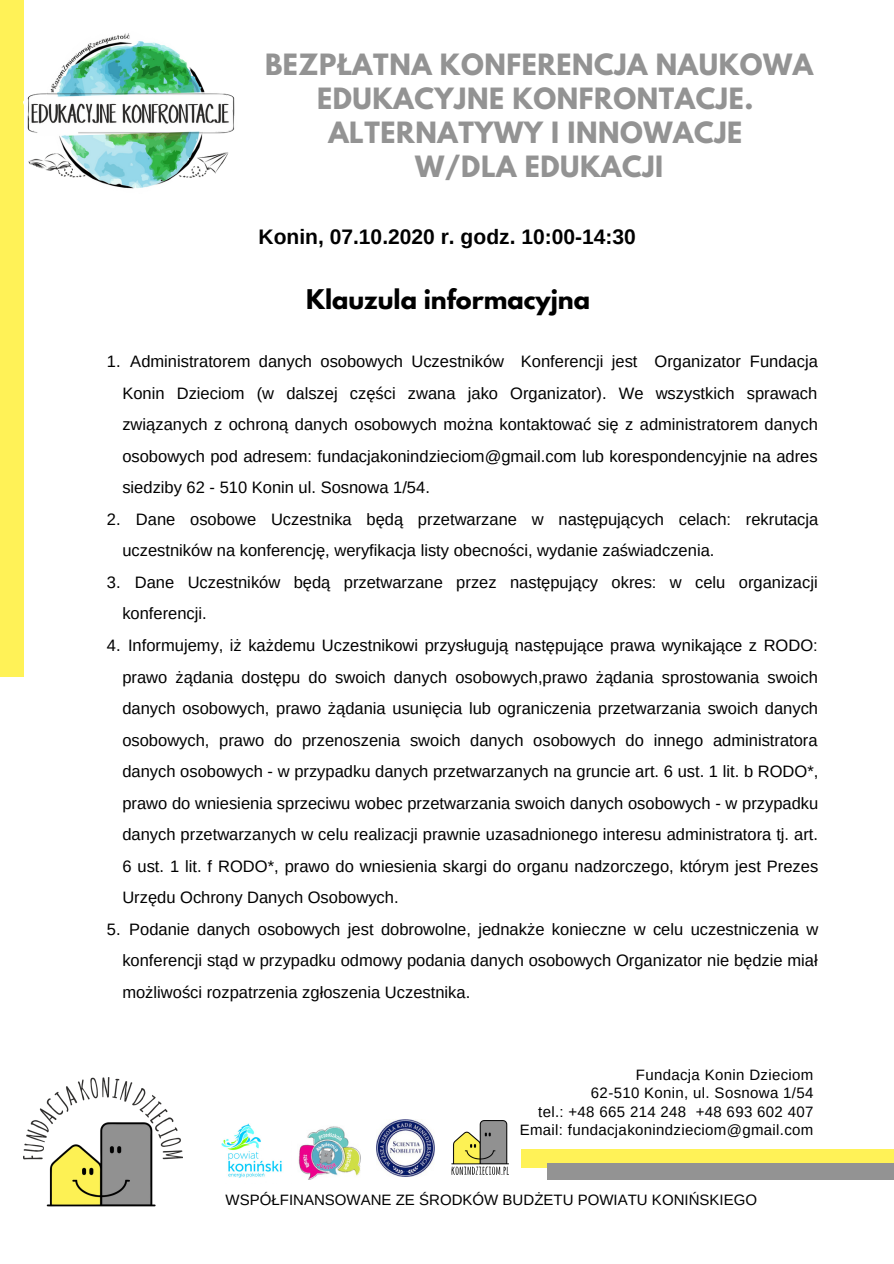
<style>
.page{position:relative;width:894px;height:1264px;background:#fff}
.page>*{position:absolute;margin:0;border:0;box-sizing:border-box;transform-origin:0 0}
.t1{font:700 25.95px/33.8px "League Spartan";letter-spacing:.02em;color:#939393;text-align:center}
.t2{font:700 24px "League Spartan";color:#000}
.t3{font:700 21px "Arimo";color:#000}
.t4{font:16.5px/31.5px "Arimo";color:#000}
.t5{font:15px/18.5px "Arimo";letter-spacing:.02em;color:#000;text-align:right}
.t6{font:15px "Arimo";color:#000}
</style>
<div class="page">
<div style="left:0;top:0;width:24px;height:676px;background:#fff257"></div>
<img style="left:27px;top:33px;width:208px;height:156px">
<div style="left:521px;top:1149px;width:372px;height:18px;background:#fff257"></div>
<div style="left:547px;top:1162px;width:346px;height:17px;background:#939393"></div>
<img style="left:24px;top:1077px;width:158px;height:130px">
<img style="left:221px;top:1123px;width:61px;height:55px">
<img style="left:298px;top:1126px;width:62px;height:53px">
<img style="left:451px;top:1120px;width:57px;height:54px">
<img style="left:377px;top:1119px;width:57px;height:57px">
<h1 class="t1" style="left:265px;top:51px;width:549px">BEZPŁATNA KONFERENCJA NAUKOWA<br>EDUKACYJNE KONFRONTACJE.<br>ALTERNATYWY I INNOWACJE<br>W/DLA EDUKACJI</h1>
<p class="t3" style="left:258px;top:225px;width:379px">Konin, 07.10.2020 r. godz. 10:00-14:30</p>
<h2 class="t2" style="left:306px;top:288px;width:285px">Klauzula informacyjna</h2>
<p class="t4" style="left:122px;top:345px;width:696px;text-align:justify;text-indent:8px">Administratorem danych osobowych Uczestników Konferencji jest Organizator Fundacja Konin Dzieciom (w dalszej części zwana jako Organizator). We wszystkich sprawach związanych z ochroną danych osobowych można kontaktować się z administratorem danych osobowych pod adresem: fundacjakonindzieciom@gmail.com lub korespondencyjnie na adres siedziby 62 - 510 Konin ul. Sosnowa 1/54.</p>
<p class="t4" style="left:122px;top:503px;width:697px;text-indent:14px">Dane osobowe Uczestnika będą przetwarzane w następujących celach: rekrutacja uczestników na konferencję, weryfikacja listy obecności, wydanie zaświadczenia.</p>
<p class="t4" style="left:122px;top:566px;width:696px;text-indent:12px">Dane Uczestników będą przetwarzane przez następujący okres: w celu organizacji konferencji.</p>
<p class="t4" style="left:107px;top:629px;width:712px">4. Informujemy, iż każdemu Uczestnikowi przysługują następujące prawa wynikające z RODO:</p>
<p class="t4" style="left:122px;top:661px;width:696px">prawo żądania dostępu do swoich danych osobowych,prawo żądania sprostowania swoich</p>
<p class="t4" style="left:122px;top:692px;width:697px">danych osobowych, prawo żądania usunięcia lub ograniczenia przetwarzania swoich danych</p>
<p class="t4" style="left:122px;top:724px;width:696px">osobowych, prawo do przenoszenia swoich danych osobowych do innego administratora</p>
<p class="t4" style="left:122px;top:755px;width:697px">danych osobowych - w przypadku danych przetwarzanych na gruncie art. 6 ust. 1 lit. b RODO*,</p>
<p class="t4" style="left:122px;top:787px;width:697px">prawo do wniesienia sprzeciwu wobec przetwarzania swoich danych osobowych - w przypadku</p>
<p class="t4" style="left:122px;top:818px;width:697px">danych przetwarzanych w celu realizacji prawnie uzasadnionego interesu administratora tj. art.</p>
<p class="t4" style="left:122px;top:850px;width:697px">6 ust. 1 lit. f RODO*, prawo do wniesienia skargi do organu nadzorczego, którym jest Prezes</p>
<p class="t4" style="left:122px;top:881px;width:278px">Urzędu Ochrony Danych Osobowych.</p>
<p class="t4" style="left:129px;top:913px;width:690px">Podanie danych osobowych jest dobrowolne, jednakże konieczne w celu uczestniczenia w</p>
<p class="t4" style="left:122px;top:944px;width:696px">konferencji stąd w przypadku odmowy podania danych osobowych Organizator nie będzie miał</p>
<p class="t4" style="left:122px;top:976px;width:349px">możliwości rozpatrzenia zgłoszenia Uczestnika.</p>
<p class="t4" style="left:107px;top:345px;width:15px">1.</p>
<p class="t4" style="left:107px;top:503px;width:15px">2.</p>
<p class="t4" style="left:107px;top:566px;width:15px">3.</p>
<p class="t4" style="left:107px;top:913px;width:15px">5.</p>
<p class="t5" style="left:519px;top:1065px;width:295px">Fundacja Konin Dzieciom<br>62-510 Konin, ul. Sosnowa 1/54<br>tel.: +48 665 214 248 +48 693 602 407<br>Email: fundacjakonindzieciom@gmail.com</p>
<p class="t6" style="left:225px;top:1190px;width:533px">WSPÓŁFINANSOWANE ZE ŚRODKÓW BUDŻETU POWIATU KONIŃSKIEGO</p>
</div>
